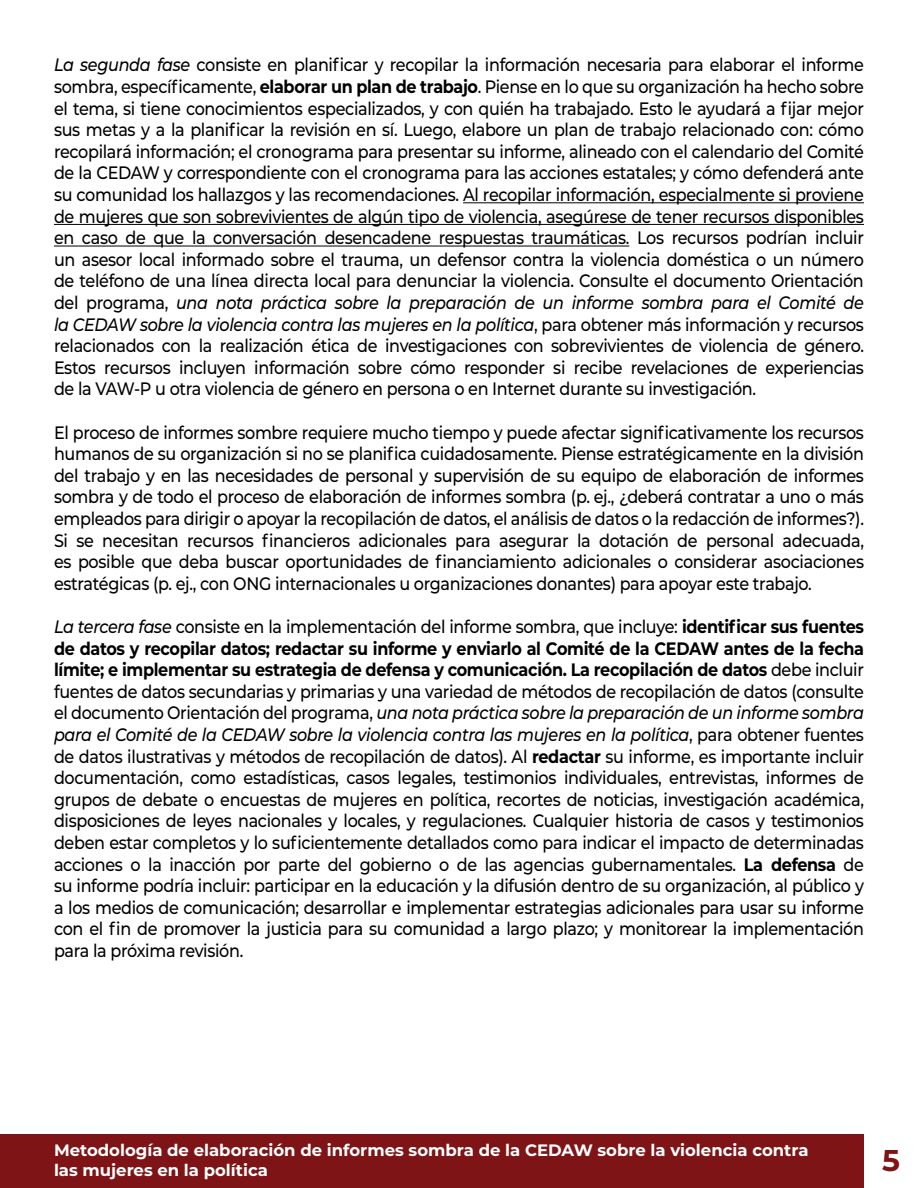
<style>
.page{position:relative;width:918px;height:1188px;background:#fff}
.page>*{position:absolute;margin:0;border:0;box-sizing:border-box;transform-origin:0 0}
.t1{font:700 30px "Montserrat";color:#7e1416}
.t2{font:500 18px/21.6px "Montserrat";letter-spacing:-.02em;color:#000;text-align:justify;scale:.89 1}
.t3{font:700 16.5px/19.8px "Montserrat";color:#fff}
.s1{font-style:italic}
.s2{font-weight:700}
</style>
<div class="page">
<div style="left:0;top:1134px;width:864px;height:54px;background:#7e1416"></div>
<hr style="left:463px;top:202px;width:401px;height:1px;background:#000">
<hr style="left:54px;top:224px;width:810px;height:1px;background:#000">
<hr style="left:54px;top:246px;width:575px;height:1px;background:#000">
<p class="t2" style="left:54px;top:54px;width:912px"><span class="s1">La segunda fase</span> consiste en planificar y recopilar la información necesaria para elaborar el informe sombra, específicamente, <span class="s2">elaborar un plan de trabajo</span>. Piense en lo que su organización ha hecho sobre el tema, si tiene conocimientos especializados, y con quién ha trabajado. Esto le ayudará a fijar mejor sus metas y a la planificar la revisión en sí. Luego, elabore un plan de trabajo relacionado con: cómo recopilará información; el cronograma para presentar su informe, alineado con el calendario del Comité de la CEDAW y correspondiente con el cronograma para las acciones estatales; y cómo defenderá ante su comunidad los hallazgos y las recomendaciones. Al recopilar información, especialmente si proviene de mujeres que son sobrevivientes de algún tipo de violencia, asegúrese de tener recursos disponibles en caso de que la conversación desencadene respuestas traumáticas. Los recursos podrían incluir un asesor local informado sobre el trauma, un defensor contra la violencia doméstica o un número de teléfono de una línea directa local para denunciar la violencia. Consulte el documento Orientación del programa, <span class="s1">una nota práctica sobre la preparación de un informe sombra para el Comité de la CEDAW sobre la violencia contra las mujeres en la política</span>, para obtener más información y recursos relacionados con la realización ética de investigaciones con sobrevivientes de violencia de género.<br>Estos recursos incluyen información sobre cómo responder si recibe revelaciones de experiencias de la VAW-P u otra violencia de género en persona o en Internet durante su investigación.</p>
<p class="t2" style="left:54px;top:421px;width:912px">El proceso de informes sombre requiere mucho tiempo y puede afectar significativamente los recursos humanos de su organización si no se planifica cuidadosamente. Piense estratégicamente en la división del trabajo y en las necesidades de personal y supervisión de su equipo de elaboración de informes sombra y de todo el proceso de elaboración de informes sombra (p. ej., ¿deberá contratar a uno o más empleados para dirigir o apoyar la recopilación de datos, el análisis de datos o la redacción de informes?).<br>Si se necesitan recursos financieros adicionales para asegurar la dotación de personal adecuada, es posible que deba buscar oportunidades de financiamiento adicionales o considerar asociaciones estratégicas (p. ej., con ONG internacionales u organizaciones donantes) para apoyar este trabajo.</p>
<p class="t2" style="left:54px;top:615px;width:912px"><span class="s1">La tercera fase</span> consiste en la implementación del informe sombra, que incluye: <span class="s2">identificar sus fuentes de datos y recopilar datos; redactar su informe y enviarlo al Comité de la CEDAW antes de la fecha límite; e implementar su estrategia de defensa y comunicación. La recopilación de datos</span> debe incluir fuentes de datos secundarias y primarias y una variedad de métodos de recopilación de datos (consulte el documento Orientación del programa, <span class="s1">una nota práctica sobre la preparación de un informe sombra para el Comité de la CEDAW sobre la violencia contra las mujeres en la política</span>, para obtener fuentes de datos ilustrativas y métodos de recopilación de datos). Al <span class="s2">redactar</span> su informe, es importante incluir documentación, como estadísticas, casos legales, testimonios individuales, entrevistas, informes de grupos de debate o encuestas de mujeres en política, recortes de noticias, investigación académica, disposiciones de leyes nacionales y locales, y regulaciones. Cualquier historia de casos y testimonios deben estar completos y lo suficientemente detallados como para indicar el impacto de determinadas acciones o la inacción por parte del gobierno o de las agencias gubernamentales. <span class="s2">La defensa</span> de su informe podría incluir: participar en la educación y la difusión dentro de su organización, al público y a los medios de comunicación; desarrollar e implementar estrategias adicionales para usar su informe con el fin de promover la justicia para su comunidad a largo plazo; y monitorear la implementación para la próxima revisión.</p>
<p class="t3" style="left:54px;top:1139px;width:756px">Metodología de elaboración de informes sombra de la CEDAW sobre la violencia contra las mujeres en la política</p>
<h1 class="t1" style="left:882px;top:1139px;width:19px">5</h1>
</div>
